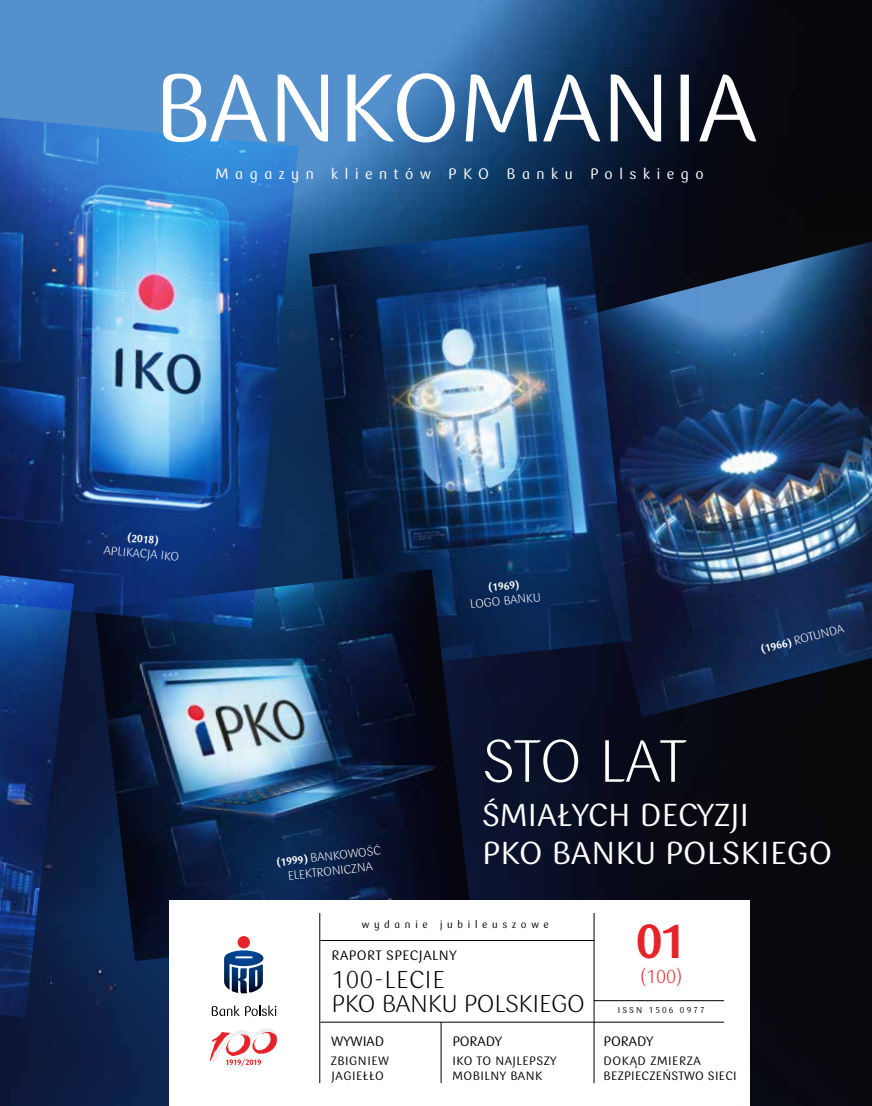
<style>
.page{position:relative;width:872px;height:1106px;background:#fff}
.page>*{position:absolute;margin:0;border:0;box-sizing:border-box;transform-origin:0 0}
.t1{font:300 58.8px "PKO Bank Polski";letter-spacing:.01em;color:#fff}
.t2{font:900 46.95px "PKO Bank Polski";color:#e52329}
.t3{font:31.35px/37.8px "PKO Bank Polski";letter-spacing:.01em;color:#fff}
.t4{font:300 24px/24px "PKO Bank Polski";letter-spacing:-.01em;color:#000}
.t5{font:300 18.45px "PKO Bank Polski";color:#e52329}
.t6{font:15px "PKO Bank Polski";letter-spacing:.44em;color:#fff}
.t7{font:13.5px "PKO Bank Polski";color:#000}
.t8{font:13.5px "PKO Bank Polski";letter-spacing:.04em;color:#000}
.t9{font:12px/15px "PKO Bank Polski";letter-spacing:.04em;color:#000}
.t10{font:300 12px/15.1px "PKO Bank Polski";color:#fff;text-align:center}
.t11{font:10.5px "PKO Bank Polski";letter-spacing:.45em;color:#000}
.t12{font:900 10.5px "PKO Bank Polski";color:#fff}
.t13{font:8.4px "PKO Bank Polski";letter-spacing:.25em;color:#000}
.s1{font-weight:900;font-size:10.5px}
</style>
<div class="page">
<img style="left:0;top:0;width:872px;height:1106px">
<img style="left:309px;top:225px;width:323px;height:445px">
<img style="left:95px;top:569px;width:377px;height:392px">
<img style="left:541px;top:241px;width:331px;height:476px">
<img style="left:0;top:117px;width:298px;height:511px">
<img style="left:0;top:574px;width:74px;height:443px">
<div style="left:169px;top:900px;width:580px;height:206px;background:#fff"></div>
<hr style="left:320px;top:1021px;width:404px;height:1px;background:#000">
<hr style="left:320px;top:940px;width:274px;height:1px;background:#000">
<hr style="left:319px;top:913px;width:1px;height:170px;background:#000">
<hr style="left:594px;top:913px;width:1px;height:170px;background:#000">
<hr style="left:441px;top:1022px;width:1px;height:61px;background:#000">
<hr style="left:594px;top:1000px;width:130px;height:1px;background:#000">
<svg style="left:209px;top:1028px;width:68px;height:38px"></svg>
<div style="left:238px;top:936px;width:12px;height:12px;background:#e52329;border-radius:50%"></div>
<svg style="left:224px;top:950px;width:39px;height:43px"></svg>
<svg style="left:212px;top:1005px;width:64px;height:11px"></svg>
<svg style="left:163px;top:73px;width:593px;height:69px"></svg>
<p class="t6" style="left:216px;top:165px;width:490px">Magazyn klientów PKO Banku Polskiego</p>
<p class="t12" style="left:128px;top:531px;width:33px;rotate:5deg">(2018)</p>
<p class="t10" style="left:105px;top:542px;width:77px;rotate:6deg">APLIKACJA IKO</p>
<p class="t10" style="left:276px;top:854px;width:106px;rotate:-6deg"><span class="s1">(1999)</span> BANKOWOŚĆ<br>ELEKTRONICZNA</p>
<p class="t12" style="left:488px;top:582px;width:33px;rotate:-6deg">(1969)</p>
<p class="t10" style="left:469px;top:597px;width:73px;rotate:-6deg">LOGO BANKU</p>
<p class="t10" style="left:792px;top:633px;width:53px;rotate:-14deg">ROTUNDA</p>
<p class="t12" style="left:759px;top:644px;width:33px;rotate:-15deg">(1966)</p>
<h1 class="t1" style="left:482px;top:728px;width:204px">STO LAT</h1>
<h3 class="t3" style="left:482px;top:797px;width:351px">ŚMIAŁYCH DECYZJI<br>PKO BANKU POLSKIEGO</h3>
<p class="t11" style="left:362px;top:918px;width:188px">wydanie jubileuszowe</p>
<p class="t8" style="left:331px;top:948px;width:127px">RAPORT SPECJALNY</p>
<h3 class="t4" style="left:331px;top:968px;width:255px">100-LECIE<br>PKO BANKU POLSKIEGO</h3>
<p class="t7" style="left:331px;top:1033px;width:55px">WYWIAD</p>
<p class="t9" style="left:331px;top:1053px;width:60px">ZBIGNIEW<br>JAGIEŁŁO</p>
<p class="t7" style="left:452px;top:1033px;width:51px">PORADY</p>
<p class="t9" style="left:452px;top:1054px;width:106px">IKO TO NAJLEPSZY<br>MOBILNY BANK</p>
<h2 class="t2" style="left:636px;top:914px;width:51px">01</h2>
<h3 class="t5" style="left:640px;top:966px;width:43px">(100)</h3>
<p class="t13" style="left:618px;top:1005px;width:88px">ISSN 1506 0977</p>
<p class="t7" style="left:603px;top:1033px;width:51px">PORADY</p>
<p class="t9" style="left:603px;top:1053px;width:135px">DOKĄD ZMIERZA<br>BEZPIECZEŃSTWO SIECI</p>
</div>
